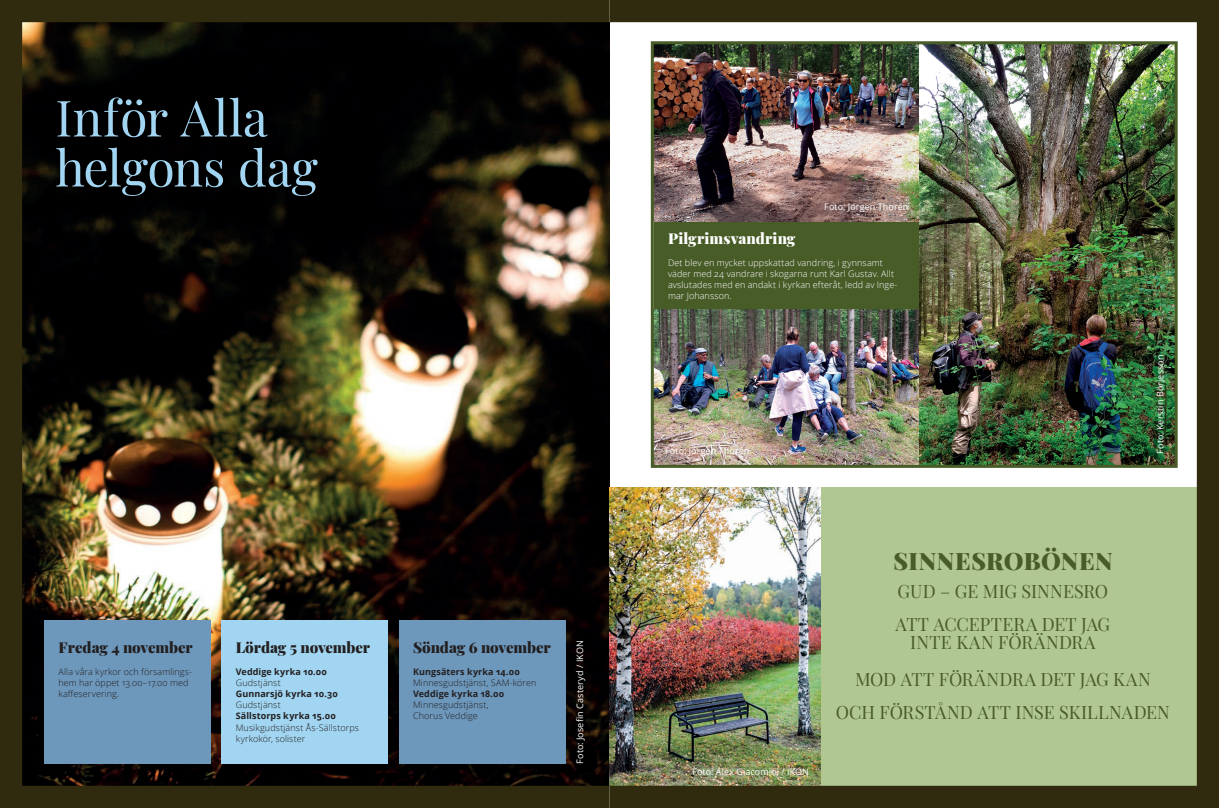
<style>
.page{position:relative;width:1219px;height:808px;background:#fff}
.page>*{position:absolute;margin:0;border:0;box-sizing:border-box;transform-origin:0 0}
.t1{font:50px/50px "Playfair Display";color:#a1d5f1}
.t2{font:900 24px "Playfair Display";letter-spacing:.015em;color:#485c28}
.t3{font:18px/33.2px "Playfair Display";color:#485c28}
.t4{font:900 15px "Playfair Display";letter-spacing:-.01em;color:#231f20}
.t5{font:900 15px "Playfair Display";letter-spacing:.01em;color:#fff}
.t6{font:300 9px/11.1px "Open Sans";letter-spacing:.01em;color:#231f20}
.t7{font:300 9px/11.1px "Open Sans";letter-spacing:.01em;color:#fff}
.t8{font:9px "Open Sans";letter-spacing:.01em;color:#fff}
.t9{font:700 9px "Open Sans";letter-spacing:.015em;color:#231f20}
</style>
<div class="page">
<svg style="left:0;top:0;width:565px;height:808px;background:#3c3e37"></svg>
<img style="left:565px;top:0;width:654px;height:808px">
<h1 class="t1" style="left:55px;top:89px;width:264px">Inför Alla helgons dag</h1>
<h3 class="t4" style="left:58px;top:635px;width:136px">Fredag 4 november</h3>
<p class="t6" style="left:58px;top:666px;width:135px">Alla våra kyrkor och församlings&shy;hem har öppet 13.00–17.00 med kaffeservering.</p>
<h3 class="t4" style="left:236px;top:635px;width:136px">Lördag 5 november</h3>
<p class="t9" style="left:236px;top:665px;width:93px">Veddige kyrka 10.00</p>
<p class="t6" style="left:236px;top:677px;width:47px">Gudstjänst</p>
<p class="t9" style="left:236px;top:688px;width:104px">Gunnarsjö kyrka 10.30</p>
<p class="t6" style="left:236px;top:699px;width:47px">Gudstjänst</p>
<p class="t9" style="left:236px;top:710px;width:102px">Sällstorps kyrka 15.00</p>
<p class="t6" style="left:236px;top:721px;width:125px">Musikgudstjänst Ås-Sällstorps kyrkokör, solister</p>
<h3 class="t4" style="left:413px;top:635px;width:139px">Söndag 6 november</h3>
<p class="t9" style="left:413px;top:665px;width:108px">Kungsäters kyrka 14.00</p>
<p class="t6" style="left:413px;top:677px;width:125px">Minnesgudstjänst, SAM-kören</p>
<p class="t9" style="left:413px;top:688px;width:93px">Veddige kyrka 18.00</p>
<p class="t6" style="left:413px;top:699px;width:77px">Minnesgudstjänst,<br>Chorus Veddige</p>
<p class="t8" style="left:574px;top:764px;width:125px;rotate:-90deg">Foto: Josefin Casteryd / IKON</p>
<p class="t8" style="left:824px;top:201px;width:86px">Foto: Jörgen Thorén</p>
<h3 class="t5" style="left:668px;top:226px;width:129px">Pilgrimsvandring</h3>
<p class="t7" style="left:668px;top:257px;width:231px">Det blev en mycket uppskattad vandring, i gynnsamt väder med 24 vandrare i skogarna runt Karl Gustav. Allt avslutades med en andakt i kyrkan efteråt, ledd av Inge&shy;mar Johansson.</p>
<p class="t8" style="left:665px;top:444px;width:86px">Foto: Jörgen Thorén</p>
<p class="t8" style="left:1154px;top:454px;width:101px;rotate:-90deg">Foto: Kerstin Börjesson</p>
<p class="t8" style="left:692px;top:765px;width:118px">Foto: Alex Giacomini / IKON</p>
<h2 class="t2" style="left:894px;top:542px;width:221px">SINNESROBÖNEN</h2>
<h3 class="t3" style="left:895px;top:573px;width:216px">GUD – GE MIG SINNESRO<br>ATT ACCEPTERA DET JAG</h3>
<h3 class="t3" style="left:855px;top:622px;width:297px;line-height:37.3px;text-align:center">INTE KAN FÖRÄNDRA<br>MOD ATT FÖRÄNDRA DET JAG KAN</h3>
<h3 class="t3" style="left:836px;top:694px;width:336px">OCH FÖRSTÅND ATT INSE SKILLNADEN</h3>
</div>
